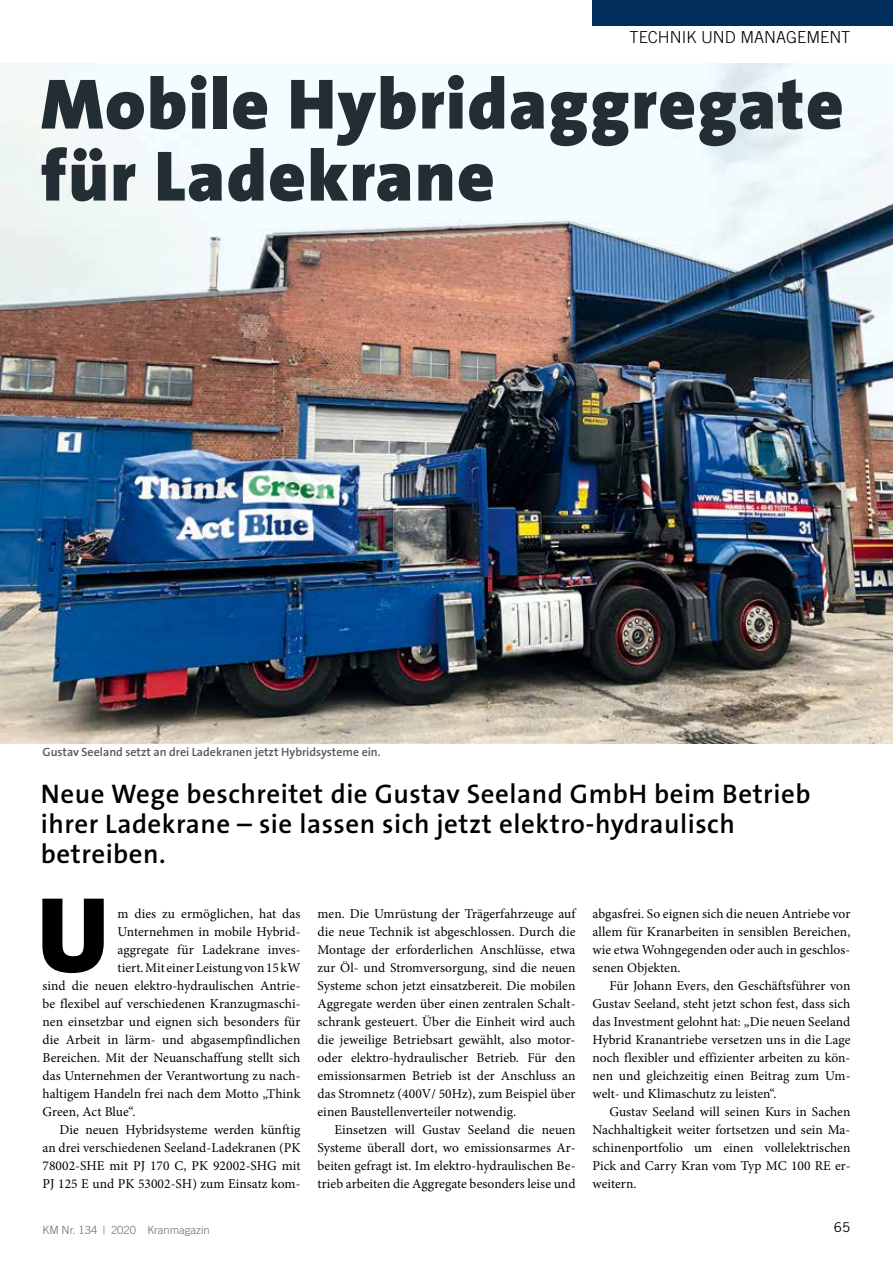
<style>
.page{position:relative;width:893px;height:1263px;background:#fff}
.page>*{position:absolute;margin:0;border:0;box-sizing:border-box;transform-origin:0 0}
.t1{font:900 108px "The Sans B9";color:#000}
.t2{font:900 72px/72px "The Sans B9";letter-spacing:.02em;color:#222e33}
.t3{font:600 27px/30px "The Sans B6";letter-spacing:.02em;color:#000}
.t4{font:300 16.5px "Trade Gothic";color:#000}
.t5{font:13.5px/18px "Minion Pro";letter-spacing:.005em;color:#000;text-align:justify}
.t6{font:13.5px "Trade Gothic";color:#000}
.t7{font:600 12px "The Sans B6";color:#565655}
.t8{font:300 11.25px "Trade Gothic";color:#6e6e6e}
</style>
<div class="page">
<div style="left:592px;top:0;width:301px;height:26px;background:#002d5c"></div>
<img style="left:0;top:64px;width:893px;height:679px">
<p class="t4" style="left:629px;top:27px;width:222px">TECHNIK UND MANAGEMENT</p>
<h2 class="t2" style="left:41px;top:71px;width:804px">Mobile Hybridaggregate für Ladekrane</h2>
<p class="t7" style="left:43px;top:746px;width:340px">Gustav Seeland setzt an drei Ladekranen jetzt Hybridsysteme ein.</p>
<h3 class="t3" style="left:41px;top:779px;width:771px">Neue Wege beschreitet die Gustav Seeland GmbH beim Betrieb ihrer Ladekrane – sie lassen sich jetzt elektro-hydraulisch betreiben.</h3>
<h1 class="t1" style="left:37px;top:877px;width:73px">U</h1>
<p class="t5" style="left:117px;top:905px;width:185px">m dies zu ermöglichen, hat das</p>
<p class="t5" style="left:117px;top:923px;width:185px">Unternehmen in mobile Hybrid-</p>
<p class="t5" style="left:117px;top:941px;width:185px">aggregate für Ladekrane inves-</p>
<p class="t5" style="left:117px;top:959px;width:185px">tiert. Mit einer Leistung von 15 kW</p>
<p class="t5" style="left:43px;top:977px;width:259px">sind die neuen elektro-hydraulischen Antrie-</p>
<p class="t5" style="left:43px;top:995px;width:259px">be flexibel auf verschiedenen Kranzugmaschi-</p>
<p class="t5" style="left:43px;top:1013px;width:259px">nen einsetzbar und eignen sich besonders für</p>
<p class="t5" style="left:43px;top:1031px;width:259px">die Arbeit in lärm- und abgasempfindlichen</p>
<p class="t5" style="left:43px;top:1049px;width:259px">Bereichen. Mit der Neuanschaffung stellt sich</p>
<p class="t5" style="left:43px;top:1067px;width:259px">das Unternehmen der Verantwortung zu nach-</p>
<p class="t5" style="left:43px;top:1085px;width:259px">haltigem Handeln frei nach dem Motto „Think</p>
<p class="t5" style="left:43px;top:1103px;width:95px">Green, Act Blue“.</p>
<p class="t5" style="left:60px;top:1121px;width:242px">Die neuen Hybridsysteme werden künftig</p>
<p class="t5" style="left:43px;top:1139px;width:259px">an drei verschiedenen Seeland-Ladekranen (PK</p>
<p class="t5" style="left:43px;top:1157px;width:259px">78002-SHE mit PJ 170 C, PK 92002-SHG mit</p>
<p class="t5" style="left:43px;top:1175px;width:259px">PJ 125 E und PK 53002-SH) zum Einsatz kom-</p>
<p class="t5" style="left:317px;top:905px;width:259px">men. Die Umrüstung der Trägerfahrzeuge auf die neue Technik ist abgeschlossen. Durch die Montage der erforderlichen Anschlüsse, etwa zur Öl- und Stromversorgung, sind die neuen Systeme schon jetzt einsatzbereit. Die mobilen Aggregate werden über einen zentralen Schalt&shy;schrank gesteuert. Über die Einheit wird auch die jeweilige Betriebsart gewählt, also motor&shy;oder elektro-hydraulischer Betrieb. Für den emissionsarmen Betrieb ist der Anschluss an das Stromnetz (400V/ 50Hz), zum Beispiel über einen Baustellenverteiler notwendig.</p>
<p class="t5" style="left:317px;top:1121px;width:259px;text-indent:17px">Einsetzen will Gustav Seeland die neuen Systeme überall dort, wo emissionsarmes Ar&shy;beiten gefragt ist. Im elektro-hydraulischen Be&shy;trieb arbeiten die Aggregate besonders leise und</p>
<p class="t5" style="left:592px;top:905px;width:259px">abgasfrei. So eignen sich die neuen Antriebe vor allem für Kranarbeiten in sensiblen Bereichen, wie etwa Wohngegenden oder auch in geschlos&shy;senen Objekten.</p>
<p class="t5" style="left:592px;top:977px;width:259px;text-indent:17px">Für Johann Evers, den Geschäftsführer von Gustav Seeland, steht jetzt schon fest, dass sich das Investment gelohnt hat: „Die neuen Seeland Hybrid Kranantriebe versetzen uns in die Lage noch flexibler und effizienter arbeiten zu kön&shy;nen und gleichzeitig einen Beitrag zum Um&shy;welt- und Klimaschutz zu leisten“.</p>
<p class="t5" style="left:592px;top:1103px;width:259px;text-indent:17px">Gustav Seeland will seinen Kurs in Sachen Nachhaltigkeit weiter fortsetzen und sein Ma&shy;schinenportfolio um einen vollelektrischen Pick and Carry Kran vom Typ MC 100 RE er&shy;weitern.</p>
<p class="t8" style="left:43px;top:1223px;width:169px">KM Nr. 134 | 2020 Kranmagazin</p>
<p class="t6" style="left:834px;top:1219px;width:18px">65</p>
</div>
